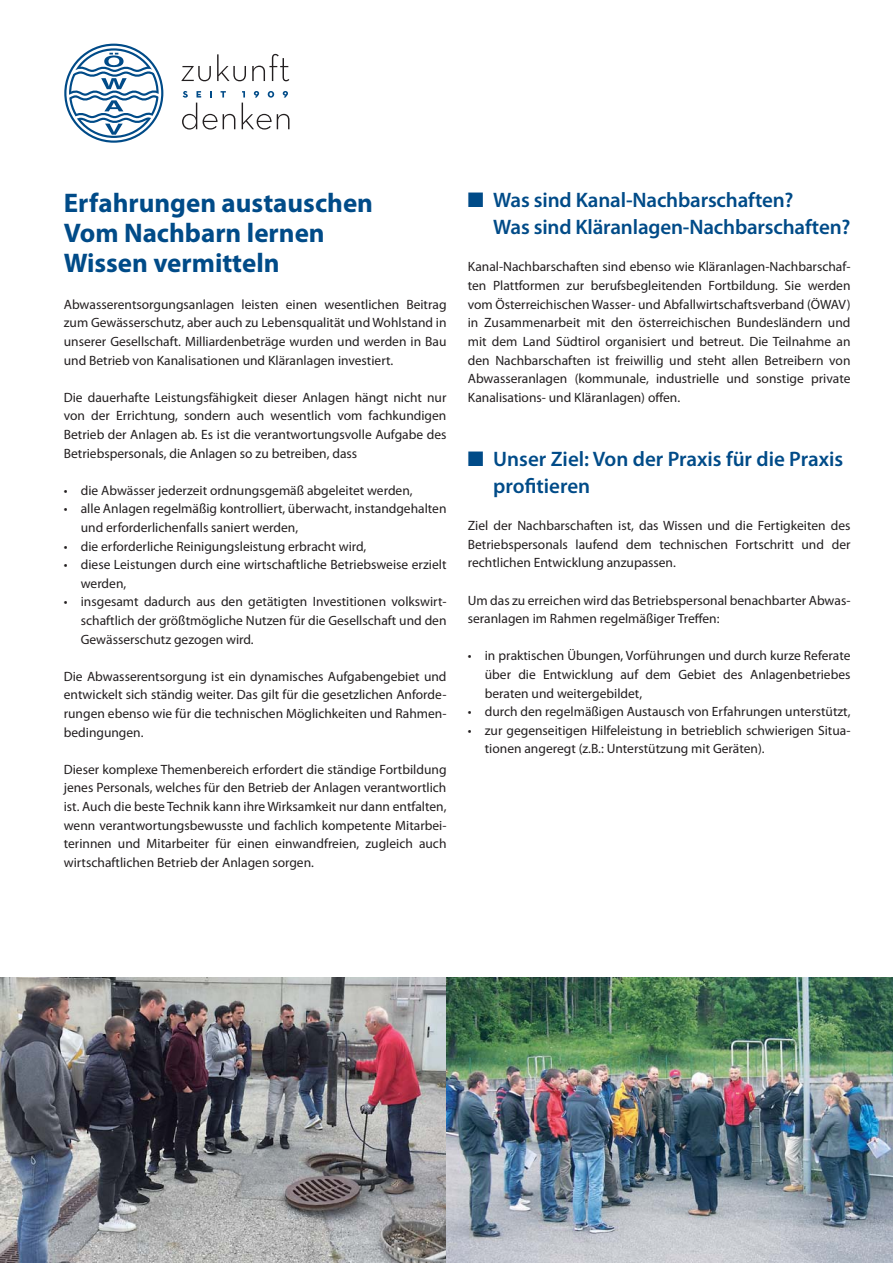
<style>
.page{position:relative;width:893px;height:1263px;background:#fff}
.page>*{position:absolute;margin:0;border:0;box-sizing:border-box;transform-origin:0 0}
.t1{font:700 27px/30px "Myriad Pro";color:#004b88}
.t2{font:600 21px/27px "Myriad Pro";letter-spacing:-.01em;color:#004b88}
.t3{font:13.5px/18.6px "Myriad Pro";color:#231f20;text-align:justify}
</style>
<div class="page">
<img style="left:0;top:978px;width:893px;height:285px">
<div style="left:64px;top:44px;width:99px;height:99px;border:7px solid #004b88;border-radius:50%"></div>
<div style="left:66px;top:46px;width:95px;height:95px;border:3px solid #fff;border-radius:50%"></div>
<svg style="left:64px;top:53px;width:100px;height:82px"></svg>
<svg style="left:181px;top:66px;width:30px;height:15px"></svg>
<svg style="left:217px;top:54px;width:29px;height:27px"></svg>
<svg style="left:252px;top:54px;width:37px;height:27px"></svg>
<svg style="left:182px;top:91px;width:53px;height:39px"></svg>
<svg style="left:242px;top:91px;width:47px;height:39px"></svg>
<h1 class="t1" style="left:64px;top:189px;width:311px">Erfahrungen austauschen<br>Vom Nachbarn lernen<br>Wissen vermitteln</h1>
<p class="t3" style="left:64px;top:296px;width:384px">Abwasserentsorgungsanlagen leisten einen wesentlichen Beitrag zum Gewässerschutz, aber auch zu Lebensqualität und Wohlstand in unserer Gesellschaft. Milliardenbeträge wurden und werden in Bau und Betrieb von Kanalisationen und Kläranlagen investiert.</p>
<p class="t3" style="left:64px;top:389px;width:384px">Die dauerhafte Leistungsfähigkeit dieser Anlagen hängt nicht nur von der Errichtung, sondern auch wesentlich vom fachkundigen Betrieb der Anlagen ab. Es ist die verantwortungsvolle Aufgabe des Betriebspersonals, die Anlagen so zu betreiben, dass</p>
<p class="t3" style="left:64px;top:482px;width:350px">• die Abwässer jederzeit ordnungsgemäß abgeleitet werden,</p>
<p class="t3" style="left:81px;top:500px;width:367px;text-indent:-17px">• alle Anlagen regelmäßig kontrolliert, überwacht, instandgehalten und erforderlichenfalls saniert werden,</p>
<p class="t3" style="left:64px;top:538px;width:304px">• die erforderliche Reinigungsleistung erbracht wird,</p>
<p class="t3" style="left:81px;top:556px;width:367px;text-indent:-17px">• diese Leistungen durch eine wirtschaftliche Betriebsweise erzielt werden,</p>
<p class="t3" style="left:81px;top:593px;width:367px;text-indent:-17px">• insgesamt dadurch aus den getätigten Investitionen volkswirt&shy;schaftlich der größtmögliche Nutzen für die Gesellschaft und den Gewässerschutz gezogen wird.</p>
<p class="t3" style="left:64px;top:668px;width:384px">Die Abwasserentsorgung ist ein dynamisches Aufgabengebiet und entwickelt sich ständig weiter. Das gilt für die gesetzlichen Anforde&shy;rungen ebenso wie für die technischen Möglichkeiten und Rahmen&shy;bedingungen.</p>
<p class="t3" style="left:64px;top:761px;width:384px">Dieser komplexe Themenbereich erfordert die ständige Fortbildung jenes Personals, welches für den Betrieb der Anlagen verantwortlich ist. Auch die beste Technik kann ihre Wirksamkeit nur dann entfalten, wenn verantwortungsbewusste und fachlich kompetente Mitarbei&shy;terinnen und Mitarbeiter für einen einwandfreien, zugleich auch wirtschaftlichen Betrieb der Anlagen sorgen.</p>
<h2 class="t2" style="left:493px;top:188px;width:359px">Was sind Kanal-Nachbarschaften?<br>Was sind Kläranlagen-Nachbarschaften?</h2>
<p class="t3" style="left:468px;top:259px;width:384px">Kanal-Nachbarschaften sind ebenso wie Kläranlagen-Nachbarschaf&shy;ten Plattformen zur berufsbegleitenden Fortbildung. Sie werden vom Österreichischen Wasser- und Abfallwirtschaftsverband (ÖWAV) in Zusammenarbeit mit den österreichischen Bundesländern und mit dem Land Südtirol organisiert und betreut. Die Teilnahme an den Nachbarschaften ist freiwillig und steht allen Betreibern von Abwasseranlagen (kommunale, industrielle und sonstige private Kanalisations- und Kläranlagen) offen.</p>
<h2 class="t2" style="left:493px;top:447px;width:351px">Unser Ziel: Von der Praxis für die Praxis profitieren</h2>
<p class="t3" style="left:468px;top:517px;width:384px">Ziel der Nachbarschaften ist, das Wissen und die Fertigkeiten des Betriebspersonals laufend dem technischen Fortschritt und der rechtlichen Entwicklung anzupassen.</p>
<p class="t3" style="left:468px;top:592px;width:384px">Um das zu erreichen wird das Betriebspersonal benachbarter Abwas&shy;seranlagen im Rahmen regelmäßiger Treffen:</p>
<p class="t3" style="left:485px;top:647px;width:367px;text-indent:-17px">• in praktischen Übungen, Vorführungen und durch kurze Referate über die Entwicklung auf dem Gebiet des Anlagenbetriebes beraten und weitergebildet,</p>
<p class="t3" style="left:468px;top:703px;width:384px">• durch den regelmäßigen Austausch von Erfahrungen unterstützt,</p>
<p class="t3" style="left:485px;top:722px;width:367px;text-indent:-17px">• zur gegenseitigen Hilfeleistung in betrieblich schwierigen Situa&shy;tionen angeregt (z.B.: Unterstützung mit Geräten).</p>
</div>
